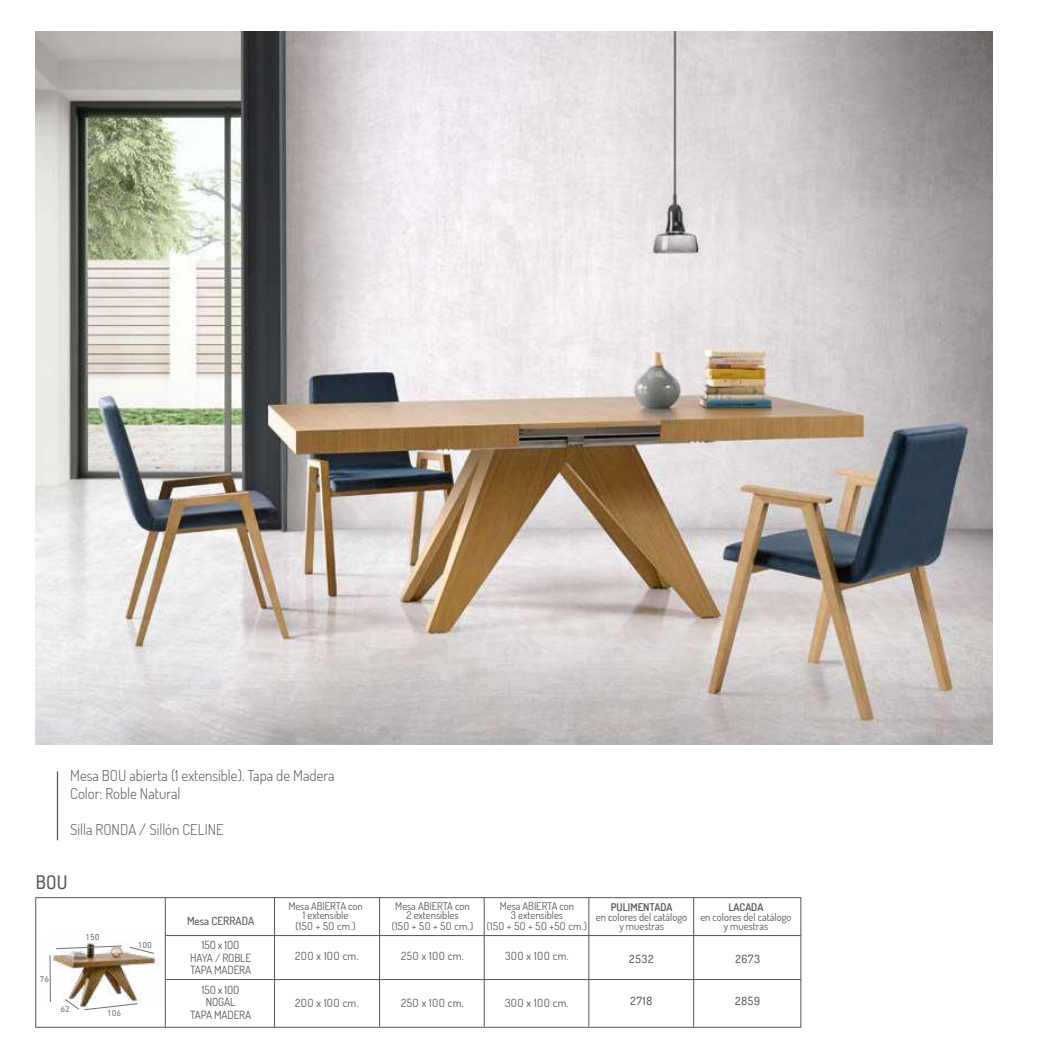
<style>
.page{position:relative;width:1063px;height:1063px;background:#fff}
.page>*{position:absolute;margin:0;border:0;box-sizing:border-box;transform-origin:0 0}
.t1{font:500 18.75px "Dosis";color:#555756}
.t2{font:300 15px/18px "Dosis";color:#555756}
.t3{font:11.25px/12.5px "Dosis";letter-spacing:-.01em;color:#555756;text-align:center}
.t4{font:500 11.25px "Dosis";letter-spacing:.07em;color:#555756}
.t5{font:500 11.25px "Dosis";color:#555756}
.t6{font:10.62px/9.4px "Dosis";color:#555756;text-align:center}
.t7{font:10.62px "Dosis";letter-spacing:.03em;color:#555756}
.t8{font:600 10.62px "Dosis";color:#555756}
.t9{font:8.75px "DIN Next LT Pro";letter-spacing:-.02em;color:#746f6b}
</style>
<div class="page">
<img style="left:35px;top:32px;width:957px;height:713px">
<hr style="left:274px;top:898px;width:1px;height:130px;background:#555756">
<hr style="left:165px;top:935px;width:636px;height:1px;background:#555756">
<hr style="left:165px;top:979px;width:636px;height:1px;background:#555756">
<hr style="left:589px;top:898px;width:1px;height:129px;background:#555756">
<hr style="left:484px;top:898px;width:1px;height:129px;background:#555756">
<hr style="left:379px;top:898px;width:1px;height:129px;background:#555756">
<hr style="left:693px;top:898px;width:1px;height:130px;background:#555756">
<div style="left:35px;top:897px;width:766px;height:131px;border:1px solid #555756"></div>
<hr style="left:165px;top:897px;width:1px;height:131px;background:#555756">
<img style="left:49px;top:931px;width:117px;height:78px">
<svg style="left:55px;top:945px;width:67px;height:4px"></svg>
<hr style="left:50px;top:955px;width:1px;height:47px;background:#746f6b">
<svg style="left:129px;top:947px;width:26px;height:7px"></svg>
<svg style="left:65px;top:999px;width:73px;height:11px"></svg>
<hr style="left:57px;top:771px;width:1px;height:69px;background:#555756">
<h2 class="t2" style="left:70px;top:766px;width:266px">Mesa BOU abierta (1 extensible). Tapa de Madera<br>Color: Roble Natural</h2>
<h2 class="t2" style="left:70px;top:820px;width:155px">Silla RONDA / Sillón CELINE</h2>
<h1 class="t1" style="left:36px;top:870px;width:33px">BOU</h1>
<p class="t9" style="left:40px;top:974px;width:11px">76</p>
<p class="t9" style="left:61px;top:1004px;width:11px">62</p>
<p class="t9" style="left:86px;top:932px;width:15px">150</p>
<p class="t9" style="left:107px;top:1008px;width:15px">106</p>
<p class="t9" style="left:138px;top:940px;width:15px">100</p>
<p class="t5" style="left:187px;top:914px;width:69px">Mesa CERRADA</p>
<p class="t3" style="left:190px;top:939px;width:63px">15O x 1OO<br>HAYA / ROBLE<br>TAPA MADERA</p>
<p class="t3" style="left:190px;top:983px;width:63px">15O x 1OO<br>NOGAL<br>TAPA MADERA</p>
<p class="t6" style="left:288px;top:901px;width:76px">Mesa ABIERTA con<br>1 extensible</p>
<p class="t6" style="left:296px;top:922px;width:62px">(15O + 5O cm.)</p>
<p class="t3" style="left:295px;top:949px;width:65px">2OO x 1OO cm.</p>
<p class="t3" style="left:295px;top:997px;width:65px">2OO x 1OO cm.</p>
<p class="t6" style="left:395px;top:901px;width:76px">Mesa ABIERTA con<br>2 extensibles</p>
<p class="t6" style="left:392px;top:922px;width:83px">(15O + 5O + 5O cm.)</p>
<p class="t3" style="left:401px;top:949px;width:64px">25O x 1OO cm.</p>
<p class="t3" style="left:401px;top:997px;width:64px">25O x 1OO cm.</p>
<p class="t6" style="left:500px;top:901px;width:76px">Mesa ABIERTA con<br>3 extensibles</p>
<p class="t7" style="left:487px;top:919px;width:102px">(15O + 5O + 5O +5O cm.)</p>
<p class="t3" style="left:505px;top:949px;width:65px">3OO x 1OO cm.</p>
<p class="t3" style="left:505px;top:997px;width:65px">3OO x 1OO cm.</p>
<p class="t8" style="left:611px;top:900px;width:63px">PULIMENTADA</p>
<p class="t6" style="left:596px;top:912px;width:93px">en colores del catálogo y muestras</p>
<p class="t8" style="left:729px;top:900px;width:36px">LACADA</p>
<p class="t6" style="left:700px;top:912px;width:93px">en colores del catálogo y muestras</p>
<p class="t4" style="left:629px;top:952px;width:26px">2532</p>
<p class="t4" style="left:735px;top:952px;width:26px">2673</p>
<p class="t4" style="left:631px;top:994px;width:23px">2718</p>
<p class="t4" style="left:735px;top:994px;width:26px">2859</p>
</div>
